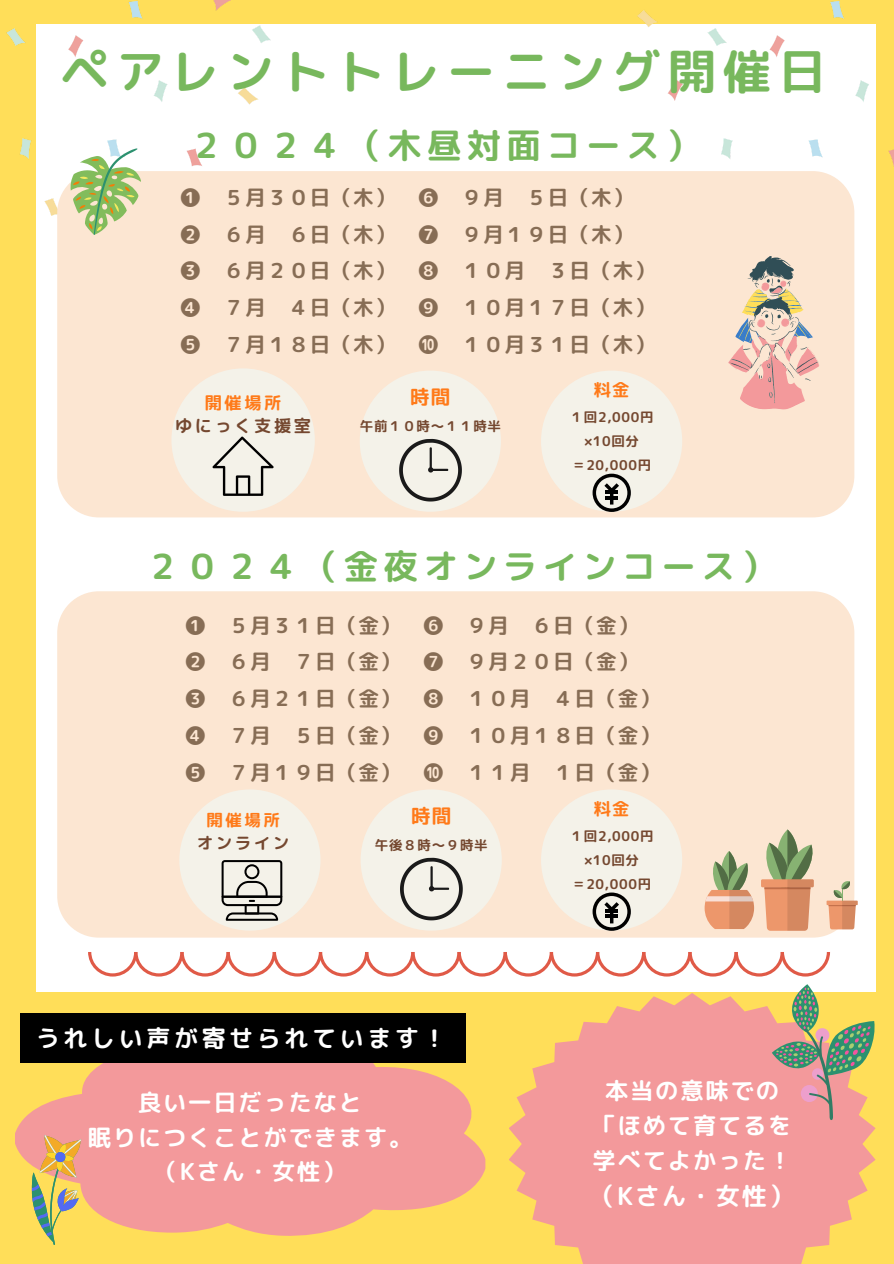
<style>
.page{position:relative;width:894px;height:1264px;background:#fff}
.page>*{position:absolute;margin:0;border:0;box-sizing:border-box;transform-origin:0 0}
.t1{font:48px "rounded mplus 1 p bold";letter-spacing:.15em;color:#78b85d}
.t2{font:34.5px "rounded mplus 1 p bold";letter-spacing:.15em;color:#78b85d}
.t3{font:24.75px "rounded mplus 1 p bold";color:#fff}
.t4{font:24px "rounded mplus 1 p bold";letter-spacing:.15em;color:#fff}
.t5{font:23.25px/34.8px "rounded mplus 1 p bold";letter-spacing:.08em;color:#fff;text-align:center}
.t6{font:20.55px/36.8px "rounded mplus 1 p bold";letter-spacing:.05em;color:#876d55}
.t7{font:19.5px "rounded mplus 1 p bold";color:#ff7a19}
.t8{font:17.25px/23.4px "rounded mplus 1 p bold";letter-spacing:.15em;color:#754830;text-align:center}
.t9{font:17.25px "rounded mplus 1 p bold";color:#ff7a19}
.t10{font:16.5px/22.5px "rounded mplus 1 p bold";letter-spacing:.15em;color:#754830;text-align:center}
.t11{font:13.5px/23.7px "rounded mplus 1 p bold";letter-spacing:.05em;color:#754830;text-align:center}
.s1{color:#ff7a19}
</style>
<div class="page">
<div style="left:0;top:0;width:893px;height:1263px;background:#ffde59"></div>
<div style="left:36px;top:24px;width:839px;height:1220px;background:#fff"></div>
<div style="left:36px;top:993px;width:840px;height:251px;background:#ffde59"></div>
<img style="left:6px;top:0;width:265px;height:215px">
<img style="left:637px;top:1px;width:256px;height:214px">
<div style="left:57px;top:171px;width:797px;height:346px;background:#fce6d2"></div>
<svg style="left:728px;top:256px;width:91px;height:153px;background:#e1c3b4"></svg>
<div style="left:57px;top:591px;width:797px;height:346px;background:#fce6d2"></div>
<svg style="left:704px;top:851px;width:49px;height:78px;background:#ceae8b"></svg>
<div style="left:760px;top:879px;width:53px;height:8px;background:#ed976b"></div>
<svg style="left:764px;top:829px;width:49px;height:101px;background:#c1a27a"></svg>
<div style="left:826px;top:900px;width:31px;height:5px;background:#ed976b"></div>
<svg style="left:828px;top:880px;width:29px;height:49px"></svg>
<svg style="left:88px;top:952px;width:741px;height:24px"></svg>
<svg style="left:508px;top:993px;width:367px;height:270px;background:#f5a58f"></svg>
<svg style="left:15px;top:1034px;width:470px;height:201px;background:#f3a38e"></svg>
<svg style="left:32px;top:1134px;width:49px;height:111px;background:#d2b771"></svg>
<svg style="left:771px;top:984px;width:104px;height:136px;background:#c9af84"></svg>
<svg style="left:70px;top:148px;width:71px;height:87px"></svg>
<div style="left:359px;top:370px;width:142px;height:142px;background:#f4f2e9;border-radius:50%"></div>
<svg style="left:399px;top:439px;width:63px;height:62px"></svg>
<div style="left:171px;top:368px;width:144px;height:144px;background:#f4f2e9;border-radius:50%"></div>
<svg style="left:212px;top:436px;width:61px;height:60px"></svg>
<div style="left:179px;top:789px;width:141px;height:141px;background:#f4f2e9;border-radius:50%"></div>
<svg style="left:221px;top:860px;width:61px;height:60px"></svg>
<div style="left:21px;top:1013px;width:444px;height:49px;background:#000"></div>
<div style="left:541px;top:370px;width:141px;height:142px;background:#f4f2e9;border-radius:50%"></div>
<svg style="left:592px;top:473px;width:38px;height:39px"></svg>
<div style="left:360px;top:789px;width:141px;height:141px;background:#f4f2e9;border-radius:50%"></div>
<svg style="left:400px;top:857px;width:62px;height:63px"></svg>
<div style="left:541px;top:789px;width:141px;height:141px;background:#f4f2e9;border-radius:50%"></div>
<svg style="left:592px;top:892px;width:38px;height:38px"></svg>
<h1 class="t1" style="left:60px;top:38px;width:767px">ペアレントトレーニング開催日</h1>
<h1 class="t2" style="left:189px;top:121px;width:512px">２０２４（木昼対面コース）</h1>
<p class="t6" style="left:180px;top:178px;width:476px">❶ ５月３０日（木） ❻ ９月 ５日（木）<br>❷ ６月 ６日（木） ❼ ９月１９日（木）<br>❸ ６月２０日（木） ❽ １０月 ３日（木）<br>❹ ７月 ４日（木） ❾ １０月１７日（木）<br>❺ ７月１８日（木） ❿ １０月３１日（木）</p>
<p class="t8" style="left:175px;top:390px;width:137px"><span class="s1">開催場所<br></span>ゆにっく支援室</p>
<h6 class="t7" style="left:410px;top:383px;width:41px">時間</h6>
<p class="t11" style="left:360px;top:414px;width:143px">午前１０時～１１時半</p>
<p class="t9" style="left:593px;top:378px;width:37px">料金</p>
<p class="t11" style="left:569px;top:405px;width:85px">１回2,000円×10回分</p>
<p class="t11" style="left:572px;top:453px;width:80px">＝20,000円</p>
<p class="t2" style="left:145px;top:542px;width:631px">２０２４（金夜オンラインコース）</p>
<p class="t6" style="left:185px;top:606px;width:476px">❶ ５月３１日（金） ❻ ９月 ６日（金）<br>❷ ６月 ７日（金） ❼ ９月２０日（金）<br>❸ ６月２１日（金） ❽ １０月 ４日（金）<br>❹ ７月 ５日（金） ❾ １０月１８日（金）<br>❺ ７月１９日（金） ❿ １１月 １日（金）</p>
<h2 class="t10" style="left:197px;top:808px;width:94px"><span class="s1">開催場所</span>オンライン</h2>
<h5 class="t7" style="left:411px;top:802px;width:41px">時間</h5>
<p class="t11" style="left:375px;top:833px;width:114px">午後８時～９時半</p>
<p class="t4" style="left:36px;top:1021px;width:412px">うれしい声が寄せられています！</p>
<p class="t5" style="left:88px;top:1084px;width:326px">良い一日だったなと<br>眠りにつくことができます。（Kさん・女性）</p>
<p class="t9" style="left:593px;top:796px;width:37px">料金</p>
<p class="t11" style="left:569px;top:824px;width:85px">１回2,000円×10回分</p>
<h6 class="t11" style="left:572px;top:871px;width:80px">＝20,000円</h6>
<h5 class="t5" style="left:592px;top:1072px;width:200px">本当の意味での「ほめて育てるを学べてよかった！</h5>
<h5 class="t3" style="left:590px;top:1178px;width:205px">（Kさん・女性）</h5>
</div>
